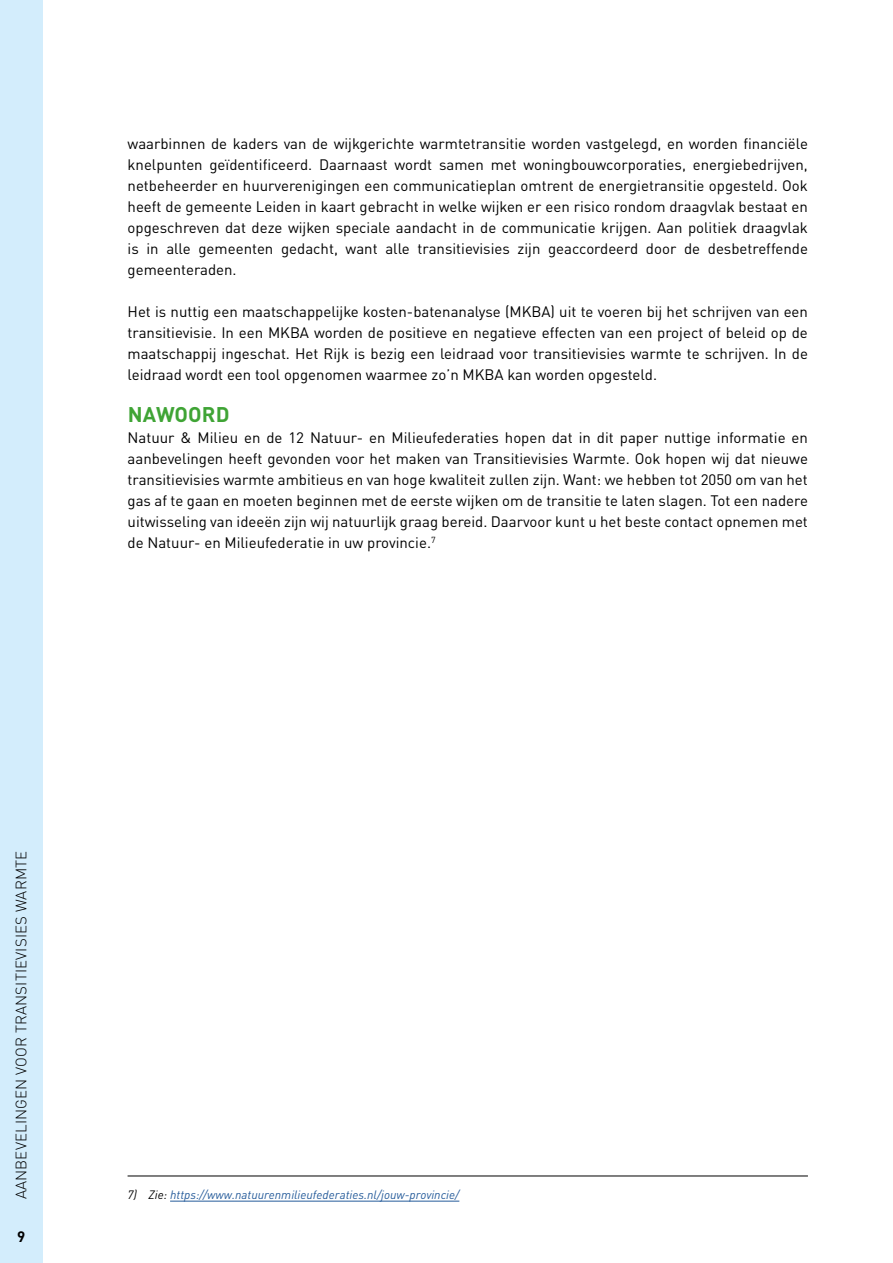
<style>
.page{position:relative;width:893px;height:1263px;background:#fff}
.page>*{position:absolute;margin:0;border:0;box-sizing:border-box;transform-origin:0 0}
.t1{font:700 21px "DINOT";letter-spacing:.005em;color:#3fa435}
.t2{font:15px/21px "DINOT";color:#000;text-align:justify}
.t3{font:300 15px "DINOT";letter-spacing:.01em;color:#000}
.t4{font:700 15px "DINOT";color:#000}
.t5{font:italic 12px "DINOT";color:#255b9a}
.s1{color:#000}
</style>
<div class="page">
<hr style="left:128px;top:1175px;width:680px;height:1px;background:#000">
<hr style="left:170px;top:1201px;width:289px;height:1px;background:#255b9a">
<div style="left:0;top:0;width:43px;height:1263px;background:#d3edfc"></div>
<p class="t2" style="left:128px;top:132px;width:682px">waarbinnen de kaders van de wijkgerichte warmtetransitie worden vastgelegd, en worden financiële knelpunten geïdentificeerd. Daarnaast wordt samen met woningbouwcorporaties, energiebedrijven, netbeheerder en huurverenigingen een communicatieplan omtrent de energietransitie opgesteld. Ook heeft de gemeente Leiden in kaart gebracht in welke wijken er een risico rondom draagvlak bestaat en opgeschreven dat deze wijken speciale aandacht in de communicatie krijgen. Aan politiek draagvlak is in alle gemeenten gedacht, want alle transitievisies zijn geaccordeerd door de desbetreffende gemeenteraden.</p>
<p class="t2" style="left:128px;top:300px;width:682px">Het is nuttig een maatschappelijke kosten-batenanalyse (MKBA) uit te voeren bij het schrijven van een transitievisie. In een MKBA worden de positieve en negatieve effecten van een project of beleid op de maatschappij ingeschat. Het Rijk is bezig een leidraad voor transitievisies warmte te schrijven. In de leidraad wordt een tool opgenomen waarmee zo’n MKBA kan worden opgesteld.</p>
<h1 class="t1" style="left:128px;top:400px;width:103px">NAWOORD</h1>
<p class="t2" style="left:128px;top:426px;width:682px">Natuur &amp; Milieu en de 12 Natuur- en Milieufederaties hopen dat in dit paper nuttige informatie en aanbevelingen heeft gevonden voor het maken van Transitievisies Warmte. Ook hopen wij dat nieuwe transitievisies warmte ambitieus en van hoge kwaliteit zullen zijn. Want: we hebben tot 2050 om van het gas af te gaan en moeten beginnen met de eerste wijken om de transitie te laten slagen. Tot een nadere uitwisseling van ideeën zijn wij natuurlijk graag bereid. Daarvoor kunt u het beste contact opnemen met de Natuur- en Milieufederatie in uw provincie.<sup>7</sup></p>
<p class="t3" style="left:12px;top:1199px;width:350px;rotate:-90deg">AANBEVELINGEN VOOR TRANSITIEVISIES WARMTE</p>
<p class="t4" style="left:17px;top:1226px;width:10px">9</p>
<p class="t5" style="left:128px;top:1186px;width:333px"><span class="s1">7) Zie:</span> https://www.natuurenmilieufederaties.nl/jouw-provincie/</p>
</div>
